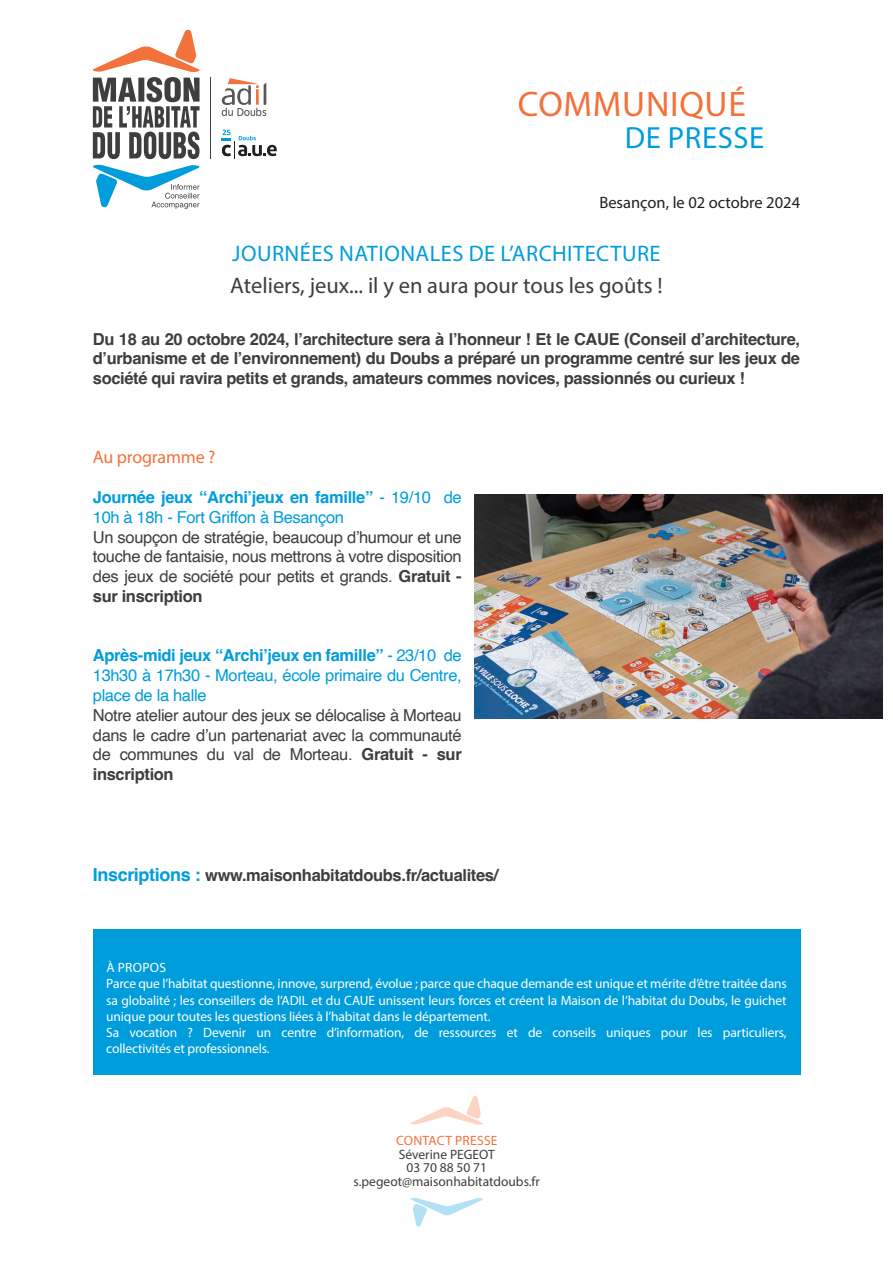
<style>
.page{position:relative;width:893px;height:1263px;background:#fff}
.page>*{position:absolute;margin:0;border:0;box-sizing:border-box;transform-origin:0 0}
.t1{font:35.55px "Myriad Pro";letter-spacing:.02em;color:#f3713b}
.t2{font:30.75px "Myriad Pro";letter-spacing:.02em;color:#009ddc}
.t3{font:22.5px "Myriad Pro";color:#3e3e3f}
.t4{font:22.5px "Myriad Pro";letter-spacing:.02em;color:#009ddc}
.t5{font:18px "Myriad Pro";letter-spacing:-.01em;color:#f3713b}
.t6{font:16.5px/19.8px "Helvetica";letter-spacing:-.02em;color:#3e3e3f;text-align:justify}
.t7{font:700 16.5px/19.8px "Helvetica";letter-spacing:-.02em;color:#3e3e3f;text-align:justify}
.t8{font:16.5px/19.8px "Helvetica";letter-spacing:-.02em;color:#009ddc}
.t9{font:16.5px "Myriad Pro";color:#231f20}
.t10{font:13.5px/16.2px "Myriad Pro";letter-spacing:-.01em;color:#fff;text-align:justify}
.t11{font:13.5px "Myriad Pro";color:#3e3e3f}
.t12{font:13.5px "Myriad Pro";letter-spacing:.02em;color:#f3713b}
.s1{font-weight:700}
.s2{font-size:18px;color:#009ddc}
</style>
<div class="page">
<svg style="left:92px;top:29px;width:108px;height:180px"></svg>
<hr style="left:210px;top:78px;width:1px;height:81px;background:#3e3e3f">
<svg style="left:222px;top:78px;width:44px;height:38px"></svg>
<svg style="left:222px;top:129px;width:55px;height:30px"></svg>
<div style="left:93px;top:929px;width:707px;height:145px;background:#009ddc"></div>
<svg style="left:410px;top:1198px;width:73px;height:29px"></svg>
<svg style="left:410px;top:1095px;width:73px;height:30px"></svg>
<img style="left:475px;top:494px;width:408px;height:225px">
<p class="t1" style="left:518px;top:82px;width:230px">COMMUNIQUÉ</p>
<p class="t2" style="left:625px;top:119px;width:141px">DE PRESSE</p>
<p class="t9" style="left:599px;top:193px;width:202px">Besançon, le 02 octobre 2024</p>
<p class="t4" style="left:232px;top:240px;width:430px">JOURNÉES NATIONALES DE L’ARCHITECTURE</p>
<p class="t3" style="left:230px;top:272px;width:434px">Ateliers, jeux... il y en aura pour tous les goûts !</p>
<p class="t7" style="left:93px;top:331px;width:709px">Du 18 au 20 octobre 2024, l’architecture sera à l’honneur ! Et le CAUE (Conseil d’architecture, d’urbanisme et de l’environnement) du Doubs a préparé un programme centré sur les jeux de société qui ravira petits et grands, amateurs commes novices, passionnés ou curieux !</p>
<p class="t5" style="left:93px;top:446px;width:124px">Au programme ?</p>
<p class="t8" style="left:93px;top:488px;width:370px"><span class="s1">Journée jeux “Archi’jeux en famille”</span> - 19/10 de<br>10h à 18h - Fort Griffon à Besançon</p>
<p class="t6" style="left:93px;top:527px;width:370px">Un soupçon de stratégie, beaucoup d’humour et une touche de fantaisie, nous mettrons à votre disposition des jeux de société pour petits et grands. <span class="s1">Gratuit - sur inscription</span></p>
<p class="t8" style="left:93px;top:646px;width:370px;text-align:justify"><span class="s1">Après-midi jeux “Archi’jeux en famille”</span> - 23/10 de 13h30 à 17h30 - Morteau, école primaire du Centre, place de la halle</p>
<p class="t6" style="left:93px;top:706px;width:370px">Notre atelier autour des jeux se délocalise à Morteau dans le cadre d’un partenariat avec la communauté de communes du val de Morteau. <span class="s1">Gratuit - sur inscription</span></p>
<p class="t7" style="left:93px;top:867px;width:407px"><span class="s2">Inscriptions :</span> www.maisonhabitatdoubs.fr/actualites/</p>
<p class="t10" style="left:106px;top:959px;width:61px">À PROPOS</p>
<p class="t10" style="left:106px;top:975px;width:682px">Parce que l’habitat questionne, innove, surprend, évolue ; parce que chaque demande est unique et mérite d’être traitée dans sa globalité ; les conseillers de l’ADIL et du CAUE unissent leurs forces et créent la Maison de l’habitat du Doubs, le guichet unique pour toutes les questions liées à l’habitat dans le département.</p>
<p class="t10" style="left:106px;top:1024px;width:682px">Sa vocation ? Devenir un centre d’information, de ressources et de conseils uniques pour les particuliers, collectivités et professionnels.</p>
<p class="t12" style="left:396px;top:1132px;width:103px">CONTACT PRESSE</p>
<p class="t11" style="left:399px;top:1146px;width:98px">Séverine PEGEOT</p>
<p class="t11" style="left:406px;top:1159px;width:82px">03 70 88 50 71</p>
<p class="t11" style="left:354px;top:1173px;width:188px">s.pegeot@maisonhabitatdoubs.fr</p>
</div>
